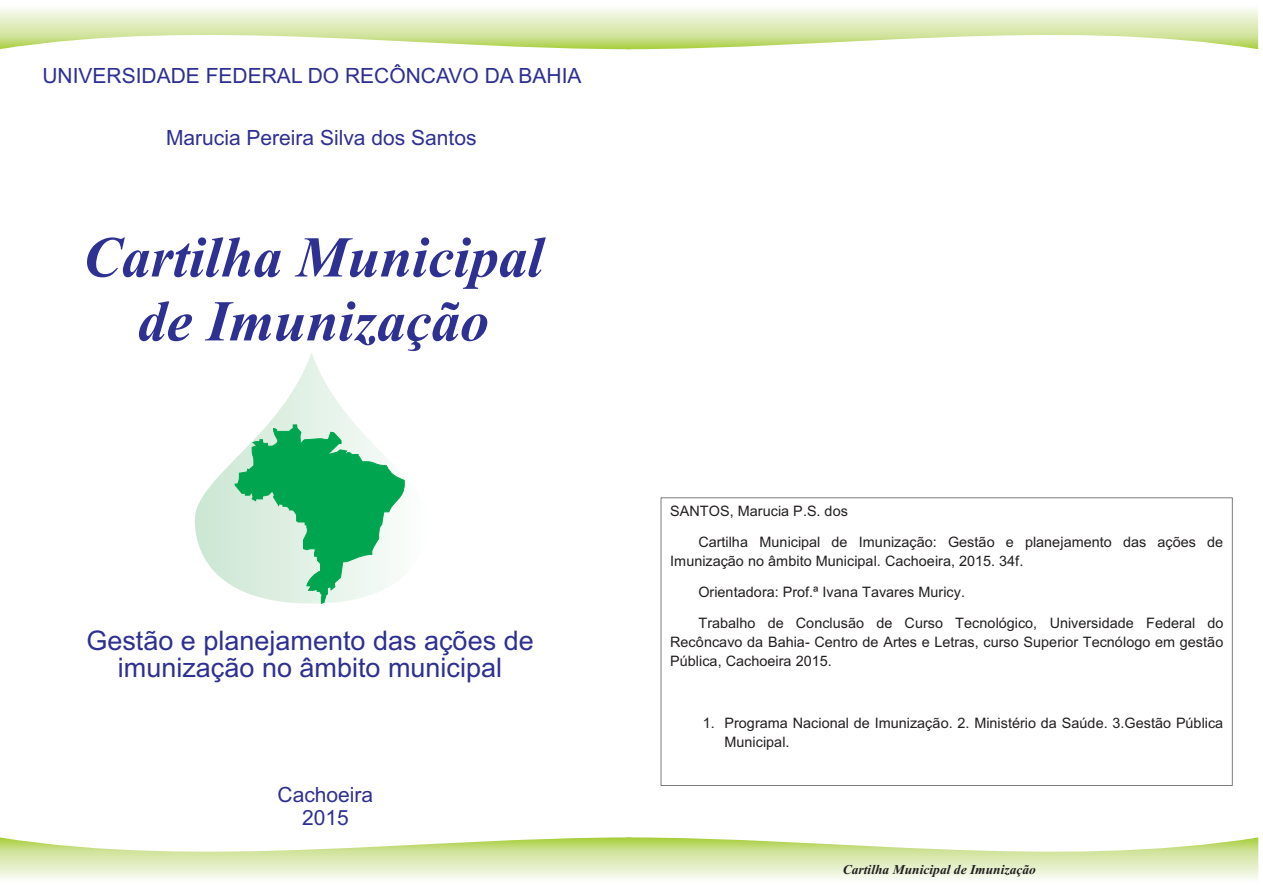
<style>
.page{position:relative;width:1263px;height:893px;background:#fff}
.page>*{position:absolute;margin:0;border:0;box-sizing:border-box;transform-origin:0 0}
.t1{font:italic 700 57.75px/63.9px "Times New Roman";color:#2e3092;text-align:center}
.t2{font:27px/27px "Arial";color:#2e3092;text-align:center}
.t3{font:21px/23.4px "Arial";color:#2e3092;text-align:center}
.t4{font:14.4px/31px "Arial";color:#231f20}
.t5{font:italic 700 13.5px "Times New Roman";color:#231f20}
</style>
<div class="page">
<svg style="left:0;top:8px;width:1258px;height:41px"></svg>
<svg style="left:0;top:837px;width:1258px;height:42px"></svg>
<svg style="left:195px;top:353px;width:160px;height:234px"></svg>
<svg style="left:235px;top:425px;width:170px;height:179px"></svg>
<svg style="left:661px;top:498px;width:571px;height:288px"></svg>
<h3 class="t3" style="left:42px;top:66px;width:541px">UNIVERSIDADE FEDERAL DO RECÔNCAVO DA BAHIA</h3>
<h3 class="t3" style="left:166px;top:128px;width:312px">Marucia Pereira Silva dos Santos</h3>
<h1 class="t1" style="left:83px;top:231px;width:462px">Cartilha Municipal de Imunização</h1>
<h2 class="t2" style="left:86px;top:630px;width:449px">Gestão e planejamento das ações de imunização no âmbito municipal</h2>
<h3 class="t3" style="left:278px;top:784px;width:97px">Cachoeira<br>2015</h3>
<p class="t4" style="left:698px;top:497px;width:526px;text-indent:-28px">SANTOS, Marucia P.S. dos<br>Cartilha Municipal de Imunização: Gestão e planejamento das ações de</p>
<p class="t4" style="left:698px;top:547px;width:527px;text-indent:-28px">Imunização no âmbito Municipal. Cachoeira, 2015. 34f.<br>Orientadora: Prof.ª Ivana Tavares Muricy.<br>Trabalho de Conclusão de Curso Tecnológico, Universidade Federal do</p>
<p class="t4" style="left:670px;top:634px;width:555px;line-height:19.2px">Recôncavo da Bahia- Centro de Artes e Letras, curso Superior Tecnólogo em gestão<br>Pública, Cachoeira 2015.</p>
<p class="t4" style="left:724px;top:715px;width:500px;line-height:19px;text-indent:-22px">1. Programa Nacional de Imunização. 2. Ministério da Saúde. 3.Gestão Pública<br>Municipal.</p>
<p class="t5" style="left:843px;top:865px;width:195px">Cartilha Municipal de Imunização</p>
</div>
